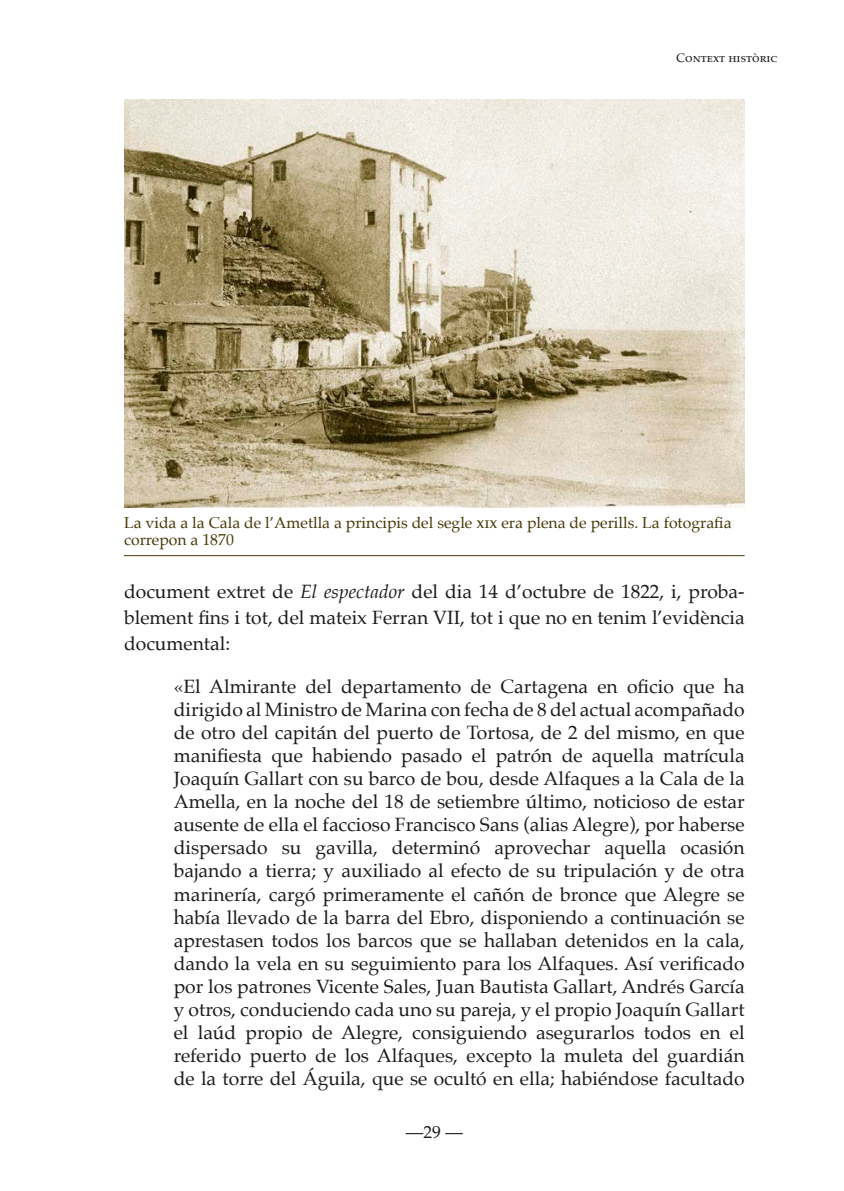
<style>
.page{position:relative;width:844px;height:1191px;background:#fff}
.page>*{position:absolute;margin:0;border:0;box-sizing:border-box;transform-origin:0 0}
.TX_entrat{font:19.25px/23.1px "Palatino";color:#1c1c1a;text-align:justify}
.t1{font:17.5px "Palatino";color:#1c1c1a}
.PEU_foto{font:15.75px/17.3px "Palatino";color:#473908}
.t2{font:12.25px "Palatino SC";color:#1c1c1a}
.s1{font-family:"Palatino SC"}
.s2{font-style:italic}
</style>
<div class="page">
<img style="left:124px;top:99px;width:620px;height:408px">
<hr style="left:124px;top:555px;width:620px;height:1px;background:#473908">
<p class="t2" style="left:676px;top:51px;width:102px">Context històric</p>
<p class="PEU_foto" style="left:124px;top:514px;width:609px">La vida a la Cala de l’Ametlla a principis del segle <span class="s1">xix</span> era plena de perills. La fotografia correpon a 1870</p>
<p class="TX_entrat" style="left:124px;top:578px;width:622px;line-height:26.1px">document extret de <span class="s2">El espectador</span> del dia 14 d’octubre de 1822, i, proba&shy;blement fins i tot, del mateix Ferran VII, tot i que no en tenim l’evidència documental:</p>
<p class="TX_entrat" style="left:174px;top:674px;width:572px">«El Almirante del departamento de Cartagena en oficio que ha dirigido al Ministro de Marina con fecha de 8 del actual acompañado de otro del capitán del puerto de Tortosa, de 2 del mismo, en que manifiesta que habiendo pasado el patrón de aquella matrícula Joaquín Gallart con su barco de bou, desde Alfaques a la Cala de la Amella, en la noche del 18 de setiembre último, noticioso de estar ausente de ella el faccioso Francisco Sans (alias Alegre), por haberse dispersado su gavilla, determinó aprovechar aquella ocasión bajando a tierra; y auxiliado al efecto de su tripulación y de otra marinería, cargó primeramente el cañón de bronce que Alegre se había llevado de la barra del Ebro, disponiendo a continuación se aprestasen todos los barcos que se hallaban detenidos en la cala, dando la vela en su seguimiento para los Alfaques. Así verificado por los patrones Vicente Sales, Juan Bautista Gallart, Andrés García y otros, conduciendo cada uno su pareja, y el propio Joaquín Gallart el laúd propio de Alegre, consiguiendo asegurarlos todos en el referido puerto de los Alfaques, excepto la muleta del guardián de la torre del Águila, que se ocultó en ella; habiéndose facultado</p>
<p class="t1" style="left:406px;top:1117px;width:58px">—29 —</p>
</div>
